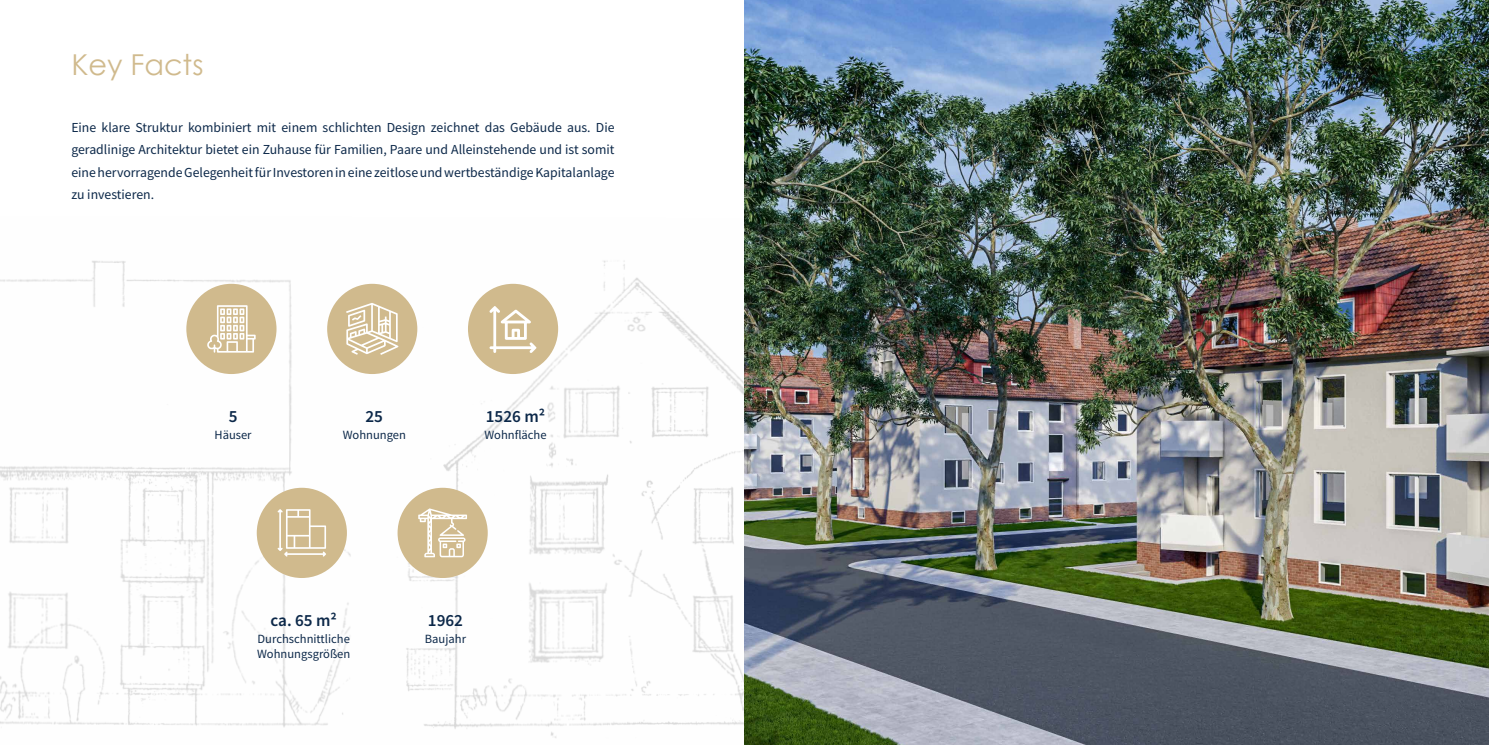
<style>
.page{position:relative;width:1489px;height:745px;background:#fff}
.page>*{position:absolute;margin:0;border:0;box-sizing:border-box;transform-origin:0 0}
.Übeschrift_zusatz{font:28.75px "Century Gothic";color:#d0ba8d}
.Übeschrift_zusatz-2{font:600 17.12px "Source Sans Pro";color:#0c2849}
.Übeschrift_zusatz-3{font:13.75px/22.5px "Source Sans Pro";color:#0c2849;text-align:justify}
.Übeschrift_zusatz-4{font:12.5px/15px "Source Sans Pro";color:#0c2849}
</style>
<div class="page">
<img style="left:0;top:260px;width:744px;height:478px">
<div style="left:186px;top:283px;width:90px;height:91px;background:#d0ba8d;border-radius:50%"></div>
<svg style="left:207px;top:305px;width:49px;height:47px"></svg>
<div style="left:257px;top:487px;width:90px;height:90px;background:#d0ba8d;border-radius:50%"></div>
<svg style="left:277px;top:509px;width:49px;height:47px"></svg>
<div style="left:397px;top:487px;width:90px;height:90px;background:#d0ba8d;border-radius:50%"></div>
<svg style="left:418px;top:508px;width:49px;height:49px"></svg>
<div style="left:327px;top:283px;width:90px;height:91px;background:#d0ba8d;border-radius:50%"></div>
<svg style="left:346px;top:303px;width:52px;height:52px"></svg>
<img style="left:744px;top:0;width:744px;height:744px">
<div style="left:468px;top:283px;width:90px;height:91px;background:#d0ba8d;border-radius:50%"></div>
<svg style="left:489px;top:306px;width:48px;height:47px"></svg>
<p class="Übeschrift_zusatz" style="left:71px;top:47px;width:134px">Key Facts</p>
<p class="Übeschrift_zusatz-3" style="left:71px;top:115px;width:544px">Eine klare Struktur kombiniert mit einem schlichten Design zeichnet das Gebäude aus. Die geradlinige Architektur bietet ein Zuhause für Familien, Paare und Alleinstehende und ist somit eine hervorragende Gelegenheit für Investoren in eine zeitlose und wertbeständige Kapitalanlage zu investieren.</p>
<p class="Übeschrift_zusatz-2" style="left:229px;top:404px;width:10px">5</p>
<p class="Übeschrift_zusatz-4" style="left:214px;top:427px;width:39px">Häuser</p>
<p class="Übeschrift_zusatz-2" style="left:365px;top:405px;width:19px">25</p>
<p class="Übeschrift_zusatz-4" style="left:342px;top:427px;width:65px">Wohnungen</p>
<p class="Übeschrift_zusatz-2" style="left:486px;top:404px;width:61px">1526 m²</p>
<p class="Übeschrift_zusatz-4" style="left:484px;top:427px;width:64px">Wohnfläche</p>
<p class="Übeschrift_zusatz-2" style="left:270px;top:608px;width:68px">ca. 65 m²</p>
<p class="Übeschrift_zusatz-4" style="left:257px;top:631px;width:95px">Durchschnittliche<br>Wohnungsgrößen</p>
<p class="Übeschrift_zusatz-2" style="left:428px;top:608px;width:37px">1962</p>
<p class="Übeschrift_zusatz-4" style="left:425px;top:631px;width:43px">Baujahr</p>
</div>
